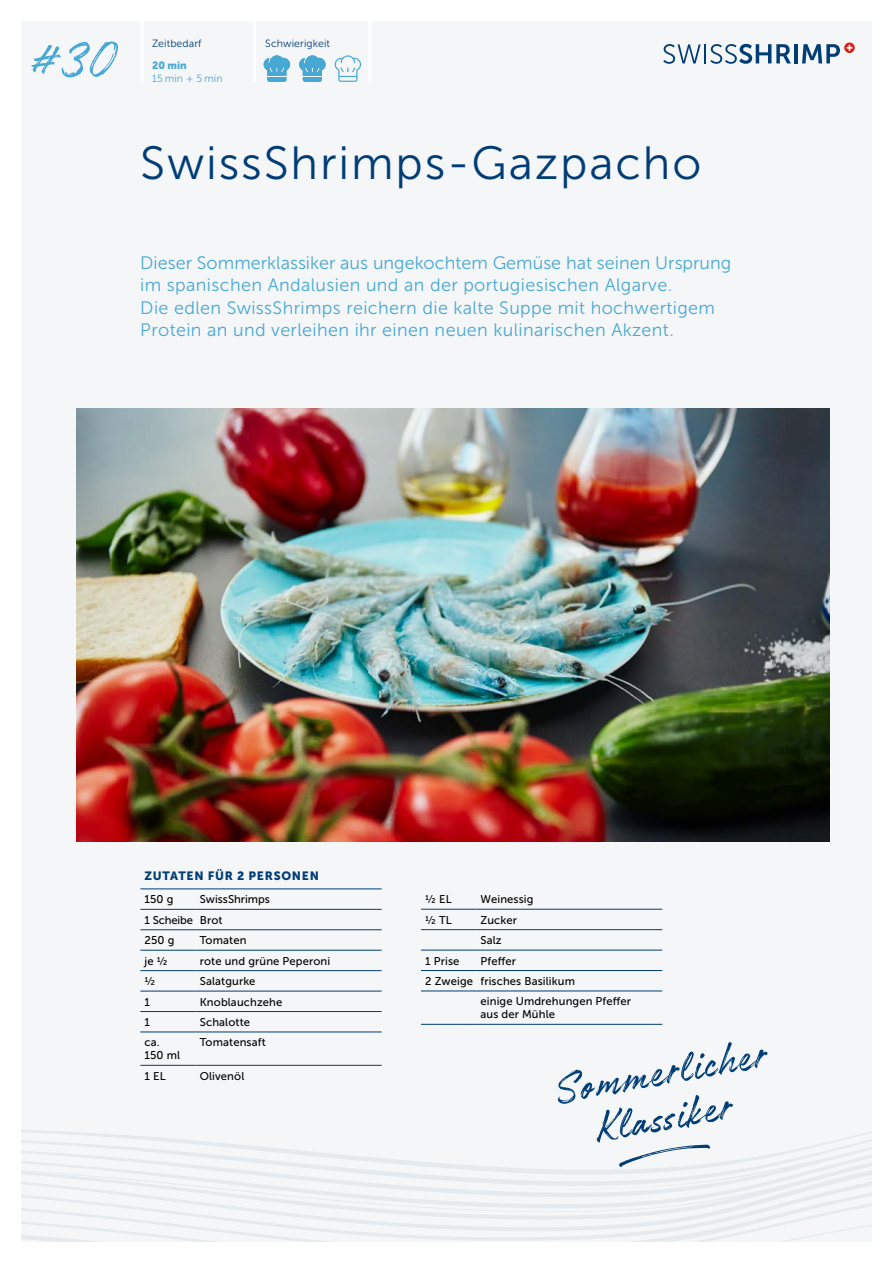
<style>
.page{position:relative;width:893px;height:1263px;background:#fff}
.page>*{position:absolute;margin:0;border:0;box-sizing:border-box;transform-origin:0 0}
.t1{font:60px "Authenia";color:#48a8d4}
.t2{font:48px/45px "Authenia";color:#003e78;text-align:center}
.t3{font:46.5px "Museo Sans 300";letter-spacing:.04em;color:#003d77}
.t4{font:18px/22.5px "Museo Sans 300";letter-spacing:.02em;color:#48a8d4}
.t5{font:12px "Museo Sans 900";letter-spacing:.06em;color:#003d77}
.t6{font:11.25px/20.4px "Museo Sans 500";letter-spacing:.01em;color:#000}
.t7{font:10.5px "Museo Sans 300";letter-spacing:.01em;color:#003d77}
.t8{font:10.5px "Museo Sans 300";letter-spacing:.01em;color:#48a8d4}
.t9{font:10.5px "Museo Sans 900";color:#48a8d4}
</style>
<div class="page">
<div style="left:21px;top:21px;width:851px;height:1221px;background:#f5f6f7"></div>
<svg style="left:21px;top:1215px;width:748px;height:27px"></svg>
<svg style="left:21px;top:1204px;width:851px;height:11px"></svg>
<svg style="left:21px;top:1130px;width:851px;height:74px"></svg>
<svg style="left:477px;top:1232px;width:203px;height:10px"></svg>
<svg style="left:663px;top:44px;width:128px;height:20px"></svg>
<hr style="left:794px;top:44px;width:4px;height:19px;background:#003d77">
<svg style="left:802px;top:44px;width:38px;height:19px"></svg>
<svg style="left:844px;top:43px;width:11px;height:10px"></svg>
<svg style="left:846px;top:45px;width:6px;height:6px"></svg>
<img style="left:77px;top:408px;width:752px;height:434px">
<svg style="left:264px;top:55px;width:26px;height:27px"></svg>
<svg style="left:299px;top:55px;width:27px;height:27px"></svg>
<svg style="left:335px;top:55px;width:26px;height:27px"></svg>
<hr style="left:141px;top:18px;width:3px;height:64px;background:#fff">
<hr style="left:253px;top:18px;width:3px;height:64px;background:#fff">
<hr style="left:368px;top:18px;width:3px;height:64px;background:#fff">
<hr style="left:140px;top:950px;width:56px;height:1px;background:#003d77">
<hr style="left:196px;top:950px;width:186px;height:1px;background:#003d77">
<hr style="left:140px;top:970px;width:56px;height:1px;background:#003d77">
<hr style="left:196px;top:970px;width:186px;height:1px;background:#003d77">
<hr style="left:140px;top:991px;width:56px;height:1px;background:#003d77">
<hr style="left:196px;top:991px;width:186px;height:1px;background:#003d77">
<hr style="left:140px;top:1011px;width:56px;height:1px;background:#003d77">
<hr style="left:196px;top:1011px;width:186px;height:1px;background:#003d77">
<hr style="left:140px;top:1032px;width:56px;height:1px;background:#003d77">
<hr style="left:196px;top:1032px;width:186px;height:1px;background:#003d77">
<hr style="left:140px;top:1065px;width:56px;height:1px;background:#003d77">
<hr style="left:196px;top:1065px;width:186px;height:1px;background:#003d77">
<hr style="left:140px;top:929px;width:56px;height:1px;background:#003d77">
<hr style="left:196px;top:929px;width:186px;height:1px;background:#003d77">
<hr style="left:140px;top:889px;width:56px;height:1px;background:#003d77">
<hr style="left:196px;top:889px;width:186px;height:1px;background:#003d77">
<hr style="left:140px;top:909px;width:56px;height:1px;background:#003d77">
<hr style="left:196px;top:909px;width:186px;height:1px;background:#003d77">
<hr style="left:421px;top:909px;width:55px;height:1px;background:#003d77">
<hr style="left:476px;top:909px;width:186px;height:1px;background:#003d77">
<hr style="left:421px;top:929px;width:55px;height:1px;background:#003d77">
<hr style="left:476px;top:929px;width:186px;height:1px;background:#003d77">
<hr style="left:421px;top:950px;width:55px;height:1px;background:#003d77">
<hr style="left:476px;top:950px;width:186px;height:1px;background:#003d77">
<hr style="left:421px;top:970px;width:55px;height:1px;background:#003d77">
<hr style="left:476px;top:970px;width:186px;height:1px;background:#003d77">
<hr style="left:421px;top:991px;width:55px;height:1px;background:#003d77">
<hr style="left:476px;top:991px;width:186px;height:1px;background:#003d77">
<hr style="left:421px;top:1024px;width:55px;height:1px;background:#003d77">
<hr style="left:476px;top:1024px;width:186px;height:1px;background:#003d77">
<svg style="left:78px;top:1140px;width:710px;height:48px"></svg>
<h1 class="t1" style="left:31px;top:29px;width:85px">#30</h1>
<p class="t7" style="left:152px;top:38px;width:51px">Zeitbedarf</p>
<p class="t7" style="left:265px;top:38px;width:66px">Schwierigkeit</p>
<p class="t9" style="left:152px;top:59px;width:36px">20 min</p>
<p class="t8" style="left:152px;top:73px;width:72px">15 min + 5 min</p>
<h3 class="t3" style="left:140px;top:138px;width:562px">SwissShrimps-Gazpacho</h3>
<p class="t4" style="left:140px;top:251px;width:593px">Dieser Sommerklassiker aus ungekochtem Gemüse hat seinen Ursprung im spanischen Andalusien und an der portugiesischen Algarve.<br>Die edlen SwissShrimps reichern die kalte Suppe mit hochwertigem Protein an und verleihen ihr einen neuen kulinarischen Akzent.</p>
<p class="t5" style="left:145px;top:869px;width:176px">ZUTATEN FÜR 2 PERSONEN</p>
<p class="t6" style="left:145px;top:889px;width:30px">150 g</p>
<p class="t6" style="left:145px;top:889px;width:127px;text-indent:55px">SwissShrimps<br>1 Scheibe Brot<br>250 g</p>
<p class="t6" style="left:200px;top:930px;width:48px">Tomaten</p>
<p class="t6" style="left:145px;top:951px;width:25px">je ½</p>
<p class="t6" style="left:200px;top:951px;width:132px">rote und grüne Peperoni</p>
<p class="t6" style="left:145px;top:971px;width:12px">½</p>
<p class="t6" style="left:200px;top:971px;width:57px">Salatgurke</p>
<p class="t6" style="left:145px;top:991px;width:7px">1</p>
<p class="t6" style="left:200px;top:991px;width:84px">Knoblauchzehe</p>
<p class="t6" style="left:145px;top:1012px;width:7px">1</p>
<p class="t6" style="left:200px;top:1012px;width:52px">Schalotte</p>
<p class="t6" style="left:145px;top:1036px;width:37px;line-height:12.9px">ca.<br>150 ml</p>
<p class="t6" style="left:200px;top:1032px;width:67px">Tomatensaft</p>
<p class="t6" style="left:145px;top:1066px;width:23px">1 EL</p>
<p class="t6" style="left:200px;top:1066px;width:46px">Olivenöl</p>
<p class="t6" style="left:425px;top:889px;width:28px">½ EL</p>
<p class="t6" style="left:480px;top:889px;width:54px">Weinessig</p>
<p class="t6" style="left:425px;top:910px;width:28px">½ TL</p>
<p class="t6" style="left:480px;top:910px;width:38px">Zucker<br>Salz</p>
<p class="t6" style="left:425px;top:950px;width:36px">1 Prise</p>
<p class="t6" style="left:480px;top:950px;width:37px">Pfeffer</p>
<p class="t6" style="left:425px;top:971px;width:151px">2 Zweige frisches Basilikum</p>
<p class="t6" style="left:480px;top:991px;width:152px">einige Umdrehungen Pfeffer</p>
<p class="t6" style="left:480px;top:1004px;width:76px">aus der Mühle</p>
<h2 class="t2" style="left:553px;top:1074px;width:214px;rotate:-10deg">Sommerlicher<br>Klassiker</h2>
</div>
